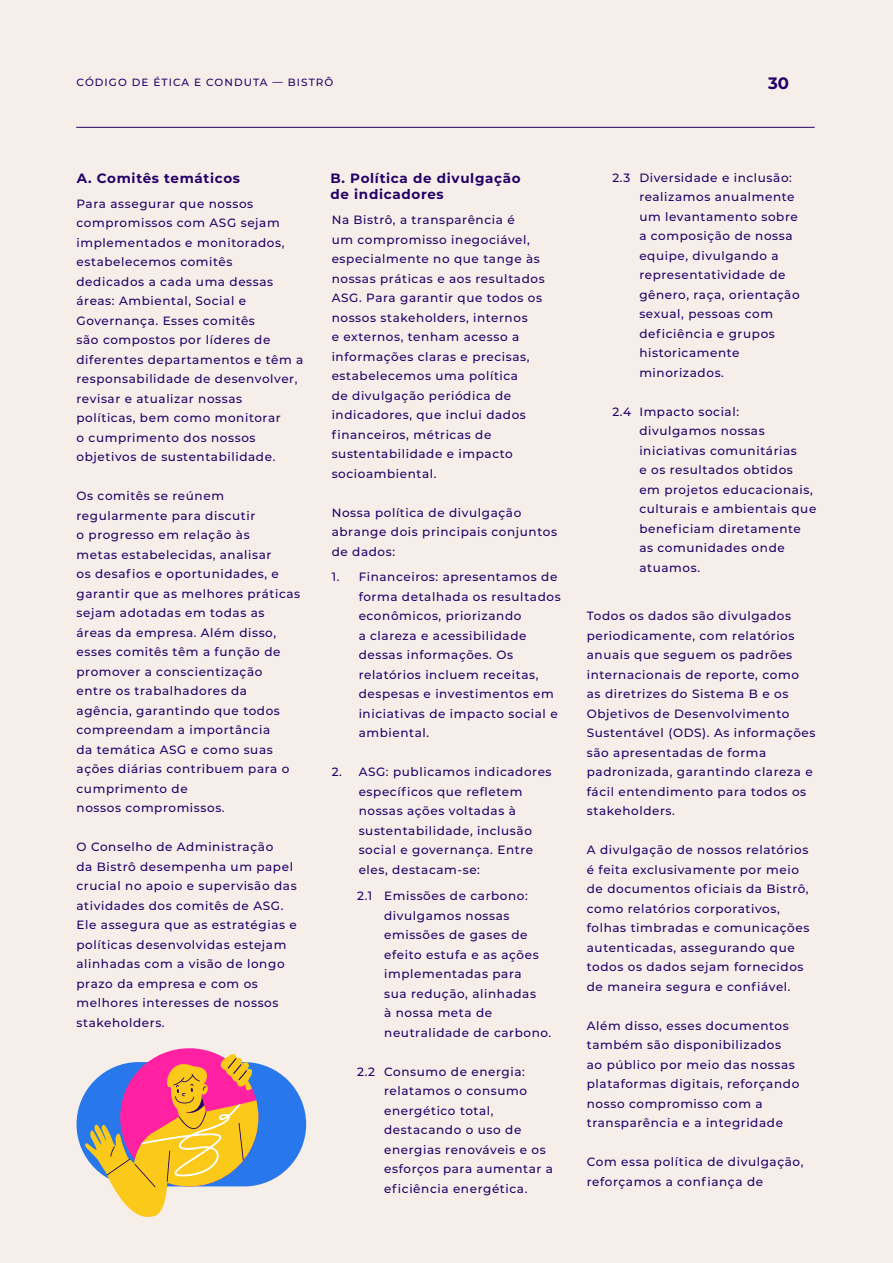
<style>
.page{position:relative;width:893px;height:1263px;background:#f6efe9}
.page>*{position:absolute;margin:0;border:0;box-sizing:border-box;transform-origin:0 0}
.t1{font:700 16.5px "Montserrat";color:#230068}
.t2{font:700 13.5px/16.2px "Montserrat";letter-spacing:.05em;color:#230068}
.t3{font:500 12px/19.5px "Montserrat";letter-spacing:.05em;color:#230068}
.t4{font:500 10.5px "Montserrat";letter-spacing:.1em;color:#230068}
</style>
<div class="page">
<hr style="left:77px;top:127px;width:737px;height:1px;background:#230068">
<div style="left:77px;top:1062px;width:229px;height:124px;background:#2978eb;border-radius:62px"></div>
<svg style="left:84px;top:1048px;width:174px;height:169px"></svg>
<p class="t4" style="left:77px;top:74px;width:258px">CÓDIGO DE ÉTICA E CONDUTA — BISTRÔ</p>
<h1 class="t1" style="left:768px;top:71px;width:23px">30</h1>
<p class="t2" style="left:77px;top:170px;width:165px">A. Comitês temáticos</p>
<p class="t2" style="left:330px;top:170px;width:192px">B. Política de divulgação de indicadores</p>
<p class="t3" style="left:77px;top:193px;width:228px">Para assegurar que nossos compromissos com ASG sejam implementados e monitorados, estabelecemos comitês<br>dedicados a cada uma dessas áreas: Ambiental, Social e<br>Governança. Esses comitês<br>são compostos por líderes de diferentes departamentos e têm a responsabilidade de desenvolver, revisar e atualizar nossas políticas, bem como monitorar<br>o cumprimento dos nossos objetivos de sustentabilidade.</p>
<p class="t3" style="left:77px;top:486px;width:225px">Os comitês se reúnem regularmente para discutir<br>o progresso em relação às<br>metas estabelecidas, analisar<br>os desafios e oportunidades, e garantir que as melhores práticas sejam adotadas em todas as áreas da empresa. Além disso, esses comitês têm a função de promover a conscientização entre os trabalhadores da agência, garantindo que todos compreendam a importância<br>da temática ASG e como suas ações diárias contribuem para o cumprimento de<br>nossos compromissos.</p>
<p class="t3" style="left:77px;top:837px;width:222px">O Conselho de Administração<br>da Bistrô desempenha um papel crucial no apoio e supervisão das atividades dos comitês de ASG.<br>Ele assegura que as estratégias e políticas desenvolvidas estejam alinhadas com a visão de longo prazo da empresa e com os melhores interesses de nossos stakeholders.</p>
<p class="t3" style="left:332px;top:210px;width:215px">Na Bistrô, a transparência é<br>um compromisso inegociável, especialmente no que tange às nossas práticas e aos resultados<br>ASG. Para garantir que todos os nossos stakeholders, internos<br>e externos, tenham acesso a informações claras e precisas, estabelecemos uma política<br>de divulgação periódica de indicadores, que inclui dados financeiros, métricas de sustentabilidade e impacto socioambiental.</p>
<p class="t3" style="left:332px;top:502px;width:227px">Nossa política de divulgação abrange dois principais conjuntos de dados:</p>
<p class="t3" style="left:359px;top:567px;width:204px;text-indent:-27px">1. Financeiros: apresentamos de forma detalhada os resultados econômicos, priorizando<br>a clareza e acessibilidade dessas informações. Os relatórios incluem receitas, despesas e investimentos em iniciativas de impacto social e ambiental.</p>
<p class="t3" style="left:359px;top:762px;width:194px;text-indent:-27px">2. ASG: publicamos indicadores específicos que refletem nossas ações voltadas à sustentabilidade, inclusão social e governança. Entre eles, destacam-se:</p>
<p class="t3" style="left:384px;top:886px;width:169px;text-indent:-27px">2.1 Emissões de carbono: divulgamos nossas emissões de gases de efeito estufa e as ações implementadas para<br>sua redução, alinhadas<br>à nossa meta de neutralidade de carbono.</p>
<p class="t3" style="left:384px;top:1061px;width:170px;text-indent:-27px">2.2 Consumo de energia: relatamos o consumo energético total, destacando o uso de energias renováveis e os esforços para aumentar a eficiência energética.</p>
<p class="t3" style="left:639px;top:167px;width:162px;text-indent:-27px">2.3 Diversidade e inclusão: realizamos anualmente um levantamento sobre a composição de nossa equipe, divulgando a representatividade de gênero, raça, orientação sexual, pessoas com deficiência e grupos historicamente minorizados.</p>
<p class="t3" style="left:639px;top:401px;width:179px;text-indent:-27px">2.4 Impacto social: divulgamos nossas iniciativas comunitárias<br>e os resultados obtidos em projetos educacionais, culturais e ambientais que beneficiam diretamente as comunidades onde atuamos.</p>
<p class="t3" style="left:587px;top:605px;width:230px">Todos os dados são divulgados periodicamente, com relatórios anuais que seguem os padrões internacionais de reporte, como as diretrizes do Sistema B e os<br>Objetivos de Desenvolvimento<br>Sustentável (ODS). As informações são apresentadas de forma padronizada, garantindo clareza e fácil entendimento para todos os stakeholders.</p>
<p class="t3" style="left:587px;top:839px;width:224px">A divulgação de nossos relatórios é feita exclusivamente por meio de documentos oficiais da Bistrô, como relatórios corporativos, folhas timbradas e comunicações autenticadas, assegurando que todos os dados sejam fornecidos de maneira segura e confiável.</p>
<p class="t3" style="left:587px;top:1015px;width:214px">Além disso, esses documentos também são disponibilizados ao público por meio das nossas plataformas digitais, reforçando nosso compromisso com a transparência e a integridade</p>
<p class="t3" style="left:587px;top:1151px;width:218px">Com essa política de divulgação, reforçamos a confiança de</p>
</div>
